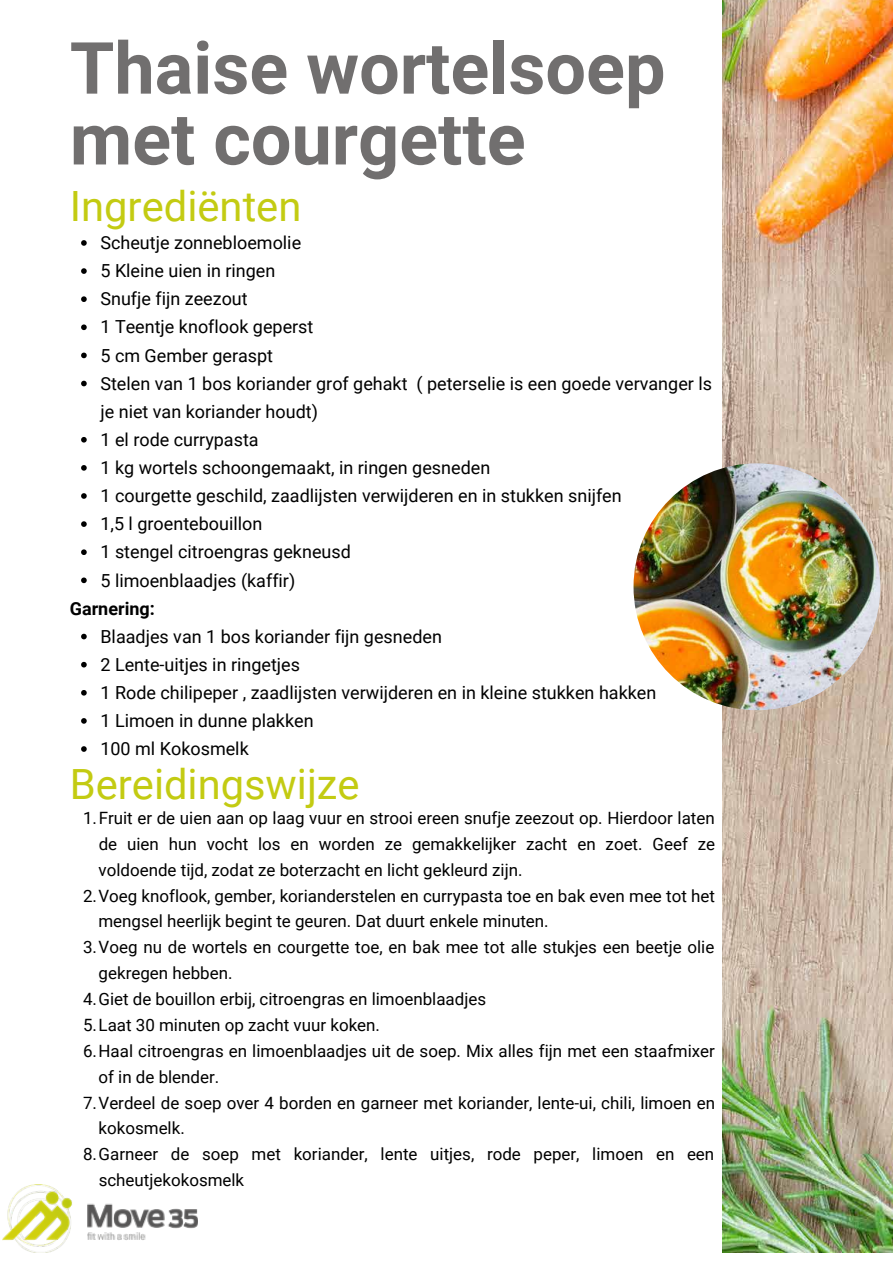
<style>
.page{position:relative;width:893px;height:1264px;background:#fff}
.page>*{position:absolute;margin:0;border:0;box-sizing:border-box;transform-origin:0 0}
.t1{font:700 72px/70.8px "Roboto";color:#716f6f}
.t2{font:41.7px "Roboto";color:#c3cb12}
.t3{font:18px/28px "Roboto";color:#000}
.t4{font:700 18px "Roboto";color:#000}
.t5{font:16.95px "Roboto";color:#000}
</style>
<div class="page">
<img style="left:722px;top:0;width:170px;height:1252px">
<img style="left:633px;top:463px;width:247px;height:247px;border-radius:123px">
<img style="left:2px;top:1184px;width:196px;height:68px">
<svg style="left:81px;top:240px;width:6px;height:6px"></svg>
<svg style="left:81px;top:268px;width:6px;height:6px"></svg>
<svg style="left:81px;top:296px;width:6px;height:6px"></svg>
<svg style="left:81px;top:324px;width:6px;height:6px"></svg>
<svg style="left:81px;top:352px;width:6px;height:6px"></svg>
<svg style="left:81px;top:381px;width:6px;height:5px"></svg>
<svg style="left:81px;top:437px;width:6px;height:5px"></svg>
<svg style="left:81px;top:465px;width:6px;height:5px"></svg>
<svg style="left:81px;top:493px;width:6px;height:6px"></svg>
<svg style="left:81px;top:521px;width:6px;height:6px"></svg>
<svg style="left:81px;top:549px;width:6px;height:6px"></svg>
<svg style="left:81px;top:577px;width:6px;height:6px"></svg>
<svg style="left:81px;top:633px;width:6px;height:6px"></svg>
<svg style="left:81px;top:662px;width:6px;height:5px"></svg>
<svg style="left:81px;top:690px;width:6px;height:5px"></svg>
<svg style="left:81px;top:718px;width:6px;height:5px"></svg>
<svg style="left:81px;top:746px;width:6px;height:5px"></svg>
<h1 class="t1" style="left:70px;top:30px;width:597px">Thaise wortelsoep met courgette</h1>
<h2 class="t2" style="left:70px;top:177px;width:233px">Ingrediënten</h2>
<p class="t3" style="left:100px;top:228px;width:613px">Scheutje zonnebloemolie<br>5 Kleine uien in ringen<br>Snufje fijn zeezout<br>1 Teentje knoflook geperst<br>5 cm Gember geraspt<br>Stelen van 1 bos koriander grof gehakt ( peterselie is een goede vervanger ls je niet van koriander houdt)<br>1 el rode currypasta<br>1 kg wortels schoongemaakt, in ringen gesneden<br>1 courgette geschild, zaadlijsten verwijderen en in stukken snijfen<br>1,5 l groentebouillon<br>1 stengel citroengras gekneusd<br>5 limoenblaadjes (kaffir)</p>
<p class="t3" style="left:100px;top:621px;width:557px">Blaadjes van 1 bos koriander fijn gesneden<br>2 Lente-uitjes in ringetjes<br>1 Rode chilipeper , zaadlijsten verwijderen en in kleine stukken hakken 1 Limoen in dunne plakken<br>100 ml Kokosmelk</p>
<p class="t4" style="left:70px;top:595px;width:86px">Garnering:</p>
<h2 class="t2" style="left:70px;top:755px;width:291px">Bereidingswijze</h2>
<p class="t5" style="left:83px;top:806px;width:633px">1.Fruit er de uien aan op laag vuur en strooi ereen snufje zeezout op. Hierdoor laten</p>
<p class="t5" style="left:99px;top:832px;width:618px">de uien hun vocht los en worden ze gemakkelijker zacht en zoet. Geef ze</p>
<p class="t5" style="left:99px;top:857px;width:425px">voldoende tijd, zodat ze boterzacht en licht gekleurd zijn.</p>
<p class="t5" style="left:83px;top:883px;width:633px">2.Voeg knoflook, gember, korianderstelen en currypasta toe en bak even mee tot het</p>
<p class="t5" style="left:98px;top:909px;width:451px">mengsel heerlijk begint te geuren. Dat duurt enkele minuten.</p>
<p class="t5" style="left:83px;top:935px;width:632px">3.Voeg nu de wortels en courgette toe, en bak mee tot alle stukjes een beetje olie</p>
<p class="t5" style="left:99px;top:961px;width:135px">gekregen hebben.</p>
<p class="t5" style="left:83px;top:987px;width:404px">4.Giet de bouillon erbij, citroengras en limoenblaadjes</p>
<p class="t5" style="left:83px;top:1013px;width:298px">5.Laat 30 minuten op zacht vuur koken.</p>
<p class="t5" style="left:83px;top:1038px;width:633px">6.Haal citroengras en limoenblaadjes uit de soep. Mix alles fijn met een staafmixer</p>
<p class="t5" style="left:99px;top:1064px;width:122px">of in de blender.</p>
<p class="t5" style="left:83px;top:1090px;width:633px">7.Verdeel de soep over 4 borden en garneer met koriander, lente-ui, chili, limoen en</p>
<p class="t5" style="left:99px;top:1116px;width:88px">kokosmelk.</p>
<p class="t5" style="left:83px;top:1142px;width:632px">8.Garneer de soep met koriander, lente uitjes, rode peper, limoen en een</p>
<p class="t5" style="left:99px;top:1168px;width:147px">scheutjekokosmelk</p>
</div>
